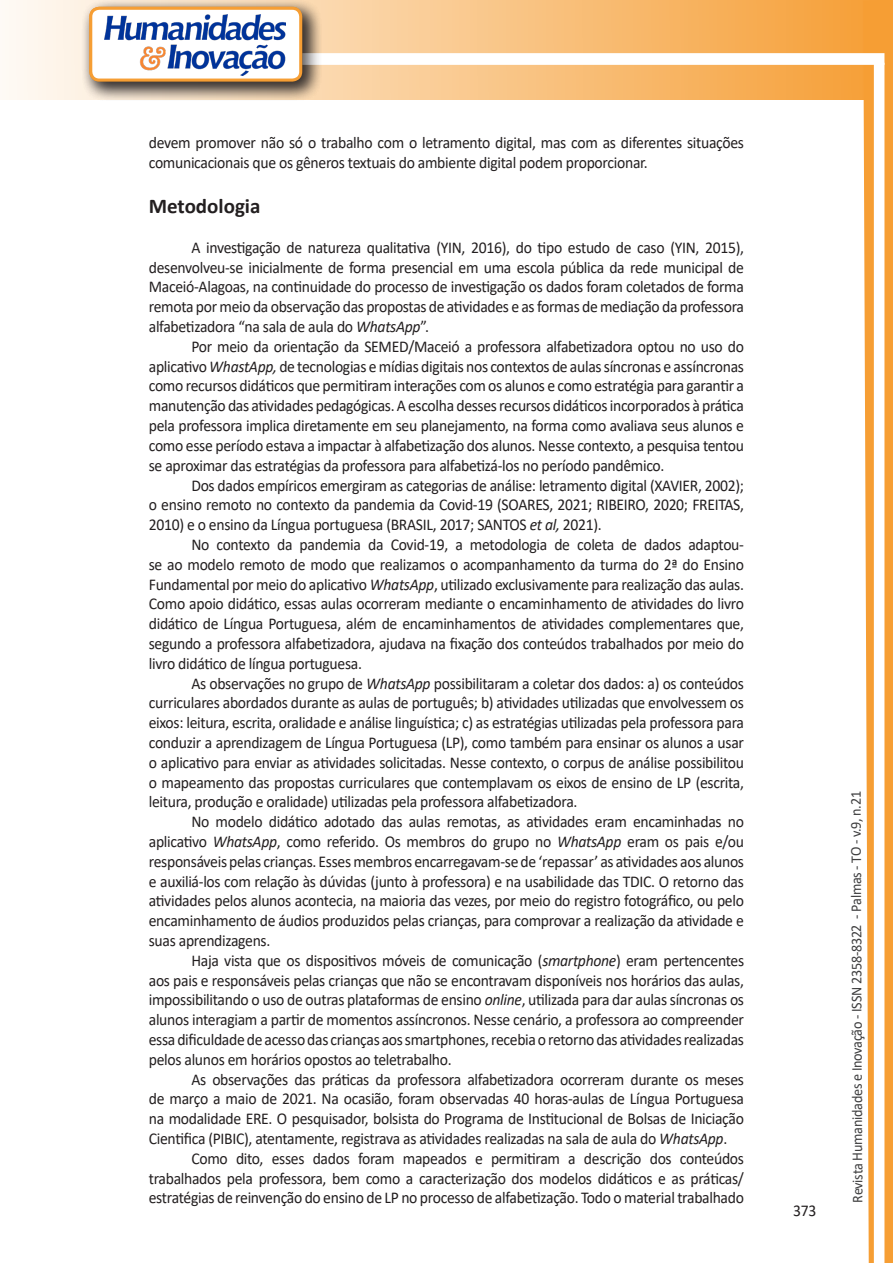
<style>
.page{position:relative;width:893px;height:1263px;background:#fff}
.page>*{position:absolute;margin:0;border:0;box-sizing:border-box;transform-origin:0 0}
.Titulo_2{font:700 21px "Calibri";color:#231f20}
.texto{font:16.5px/19.8px "Calibri";letter-spacing:-.02em;color:#231f20;text-align:justify;scale:.95 1}
.t1{font:15px "Calibri";letter-spacing:-.025em;color:#3e3e3f;scale:.95 1}
.s1{font-style:italic}
</style>
<div class="page">
<svg style="left:5px;top:0;width:858px;height:100px;background:#f9c484"></svg>
<div style="left:302px;top:53px;width:582px;height:12px;background:#fff;border:2px solid #fff"></div>
<svg style="left:863px;top:0;width:30px;height:1263px"></svg>
<div style="left:81px;top:0;width:241px;height:102px;background:#231f20;opacity:.75"></div>
<svg style="left:91px;top:8px;width:210px;height:72px"></svg>
<div style="left:89px;top:7px;width:213px;height:75px;border:3px solid #f69e34;border-radius:9px"></div>
<p class="texto" style="left:149px;top:133px;width:628px">devem promover não só o trabalho com o letramento digital, mas com as diferentes situações comunicacionais que os gêneros textuais do ambiente digital podem proporcionar.</p>
<p class="Titulo_2" style="left:149px;top:191px;width:113px">Metodologia</p>
<p class="texto" style="left:149px;top:237px;width:628px;text-indent:43px">A investigação de natureza qualitativa (YIN, 2016), do tipo estudo de caso (YIN, 2015), desenvolveu-se inicialmente de forma presencial em uma escola pública da rede municipal de Maceió-Alagoas, na continuidade do processo de investigação os dados foram coletados de forma remota por meio da observação das propostas de atividades e as formas de mediação da professora alfabetizadora “na sala de aula do <span class="s1">WhatsApp</span>”.</p>
<p class="texto" style="left:149px;top:336px;width:628px;text-indent:43px">Por meio da orientação da SEMED/Maceió a professora alfabetizadora optou no uso do aplicativo <span class="s1">WhastApp,</span> de tecnologias e mídias digitais nos contextos de aulas síncronas e assíncronas como recursos didáticos que permitiram interações com os alunos e como estratégia para garantir a manutenção das atividades pedagógicas. A escolha desses recursos didáticos incorporados à prática pela professora implica diretamente em seu planejamento, na forma como avaliava seus alunos e como esse período estava a impactar à alfabetização dos alunos. Nesse contexto, a pesquisa tentou se aproximar das estratégias da professora para alfabetizá-los no período pandêmico.</p>
<p class="texto" style="left:149px;top:475px;width:628px;text-indent:43px">Dos dados empíricos emergiram as categorias de análise: letramento digital (XAVIER, 2002); o ensino remoto no contexto da pandemia da Covid-19 (SOARES, 2021; RIBEIRO, 2020; FREITAS, 2010) e o ensino da Língua portuguesa (BRASIL, 2017; SANTOS <span class="s1">et al,</span> 2021).</p>
<p class="texto" style="left:149px;top:534px;width:628px;text-indent:43px">No contexto da pandemia da Covid-19, a metodologia de coleta de dados adaptou&shy;se ao modelo remoto de modo que realizamos o acompanhamento da turma do 2ª do Ensino Fundamental por meio do aplicativo <span class="s1">WhatsApp</span>, utilizado exclusivamente para realização das aulas.<br>Como apoio didático, essas aulas ocorreram mediante o encaminhamento de atividades do livro didático de Língua Portuguesa, além de encaminhamentos de atividades complementares que, segundo a professora alfabetizadora, ajudava na fixação dos conteúdos trabalhados por meio do livro didático de língua portuguesa.</p>
<p class="texto" style="left:149px;top:673px;width:628px;text-indent:43px">As observações no grupo de <span class="s1">WhatsApp</span> possibilitaram a coletar dos dados: a) os conteúdos curriculares abordados durante as aulas de português; b) atividades utilizadas que envolvessem os eixos: leitura, escrita, oralidade e análise linguística; c) as estratégias utilizadas pela professora para conduzir a aprendizagem de Língua Portuguesa (LP), como também para ensinar os alunos a usar o aplicativo para enviar as atividades solicitadas. Nesse contexto, o corpus de análise possibilitou o mapeamento das propostas curriculares que contemplavam os eixos de ensino de LP (escrita, leitura, produção e oralidade) utilizadas pela professora alfabetizadora.</p>
<p class="texto" style="left:149px;top:811px;width:628px;text-indent:43px">No modelo didático adotado das aulas remotas, as atividades eram encaminhadas no aplicativo <span class="s1">WhatsApp</span>, como referido. Os membros do grupo no <span class="s1">WhatsApp</span> eram os pais e/ou responsáveis pelas crianças. Esses membros encarregavam-se de ‘repassar’ as atividades aos alunos e auxiliá-los com relação às dúvidas (junto à professora) e na usabilidade das TDIC. O retorno das atividades pelos alunos acontecia, na maioria das vezes, por meio do registro fotográfico, ou pelo encaminhamento de áudios produzidos pelas crianças, para comprovar a realização da atividade e suas aprendizagens.</p>
<p class="texto" style="left:149px;top:950px;width:628px;text-indent:43px">Haja vista que os dispositivos móveis de comunicação (<span class="s1">smartphone</span>) eram pertencentes aos pais e responsáveis pelas crianças que não se encontravam disponíveis nos horários das aulas, impossibilitando o uso de outras plataformas de ensino <span class="s1">online</span>, utilizada para dar aulas síncronas os alunos interagiam a partir de momentos assíncronos. Nesse cenário, a professora ao compreender essa dificuldade de acesso das crianças aos smartphones, recebia o retorno das atividades realizadas pelos alunos em horários opostos ao teletrabalho.</p>
<p class="texto" style="left:149px;top:1069px;width:628px;text-indent:43px">As observações das práticas da professora alfabetizadora ocorreram durante os meses de março a maio de 2021. Na ocasião, foram observadas 40 horas-aulas de Língua Portuguesa na modalidade ERE. O pesquisador, bolsista do Programa de Institucional de Bolsas de Iniciação Cientifica (PIBIC), atentamente, registrava as atividades realizadas na sala de aula do <span class="s1">WhatsApp</span>.</p>
<p class="texto" style="left:149px;top:1148px;width:628px;text-indent:43px">Como dito, esses dados foram mapeados e permitiram a descrição dos conteúdos trabalhados pela professora, bem como a caracterização dos modelos didáticos e as práticas/ estratégias de reinvenção do ensino de LP no processo de alfabetização. Todo o material trabalhado</p>
<p class="texto" style="left:793px;top:1200px;width:26px">373</p>
<p class="t1" style="left:846px;top:1203px;width:435px;rotate:-90deg">Revista Humanidades e Inovação - ISSN 2358-8322 - Palmas - TO - v.9, n.21</p>
</div>
